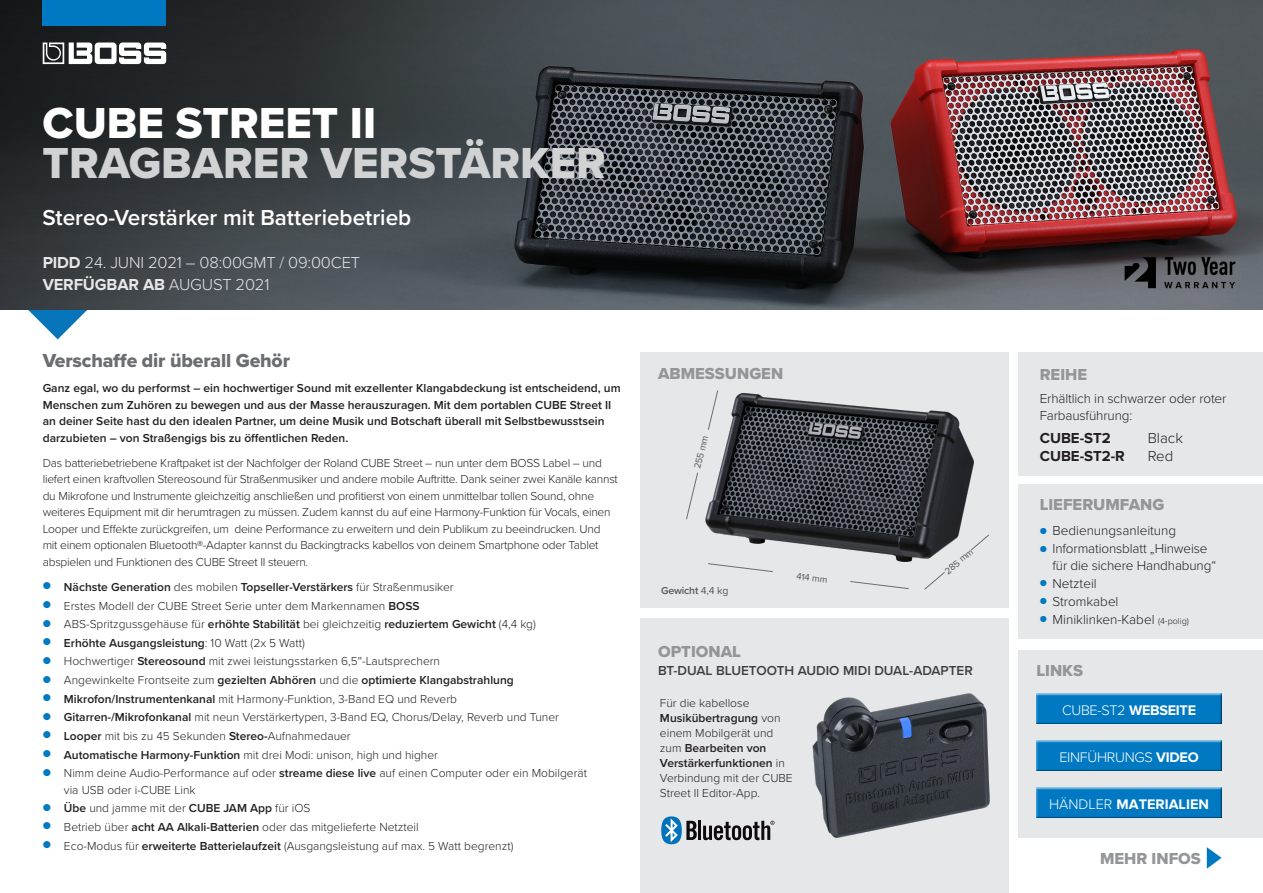
<style>
.page{position:relative;width:1263px;height:893px;background:#fff}
.page>*{position:absolute;margin:0;border:0;box-sizing:border-box;transform-origin:0 0}
.t1{font:45px "Proxima Nova Extrabld";color:#d1d2d4}
.t2{font:45px "Proxima Nova Extrabld";color:#fff}
.t3{font:600 22.5px "Proxima Nova";color:#fff}
.t4{font:19.5px "Proxima Nova Extrabld";letter-spacing:-.01em;color:#6c6d70}
.t5{font:16.5px "Proxima Nova Extrabld";color:#939598}
.t6{font:300 16.5px "Proxima Nova";letter-spacing:-.01em;color:#e6e7e9}
.t7{font:700 16.5px "Proxima Nova";letter-spacing:-.01em;color:#e6e7e9}
.t8{font:700 15px "Proxima Nova";color:#231f20}
.t9{font:300 15px "Proxima Nova";color:#231f20}
.t10{font:300 14.4px "Proxima Nova";letter-spacing:-.02em;color:#fff}
.t11{font:700 14.4px "Proxima Nova";color:#fff}
.t12{font:300 13.5px/16.5px "Proxima Nova";letter-spacing:-.01em;color:#231f20}
.t13{font:600 13.5px "Proxima Nova";color:#3e3e3f}
.t14{font:300 12px/15px "Proxima Nova";color:#231f20}
.t15{font:300 12px/16.5px "Proxima Nova";letter-spacing:-.02em;color:#231f20}
.t16{font:600 12px/16.5px "Proxima Nova";color:#231f20}
.t17{font:600 10.5px "Proxima Nova";letter-spacing:-.02em;color:#57585a}
.t18{font:9.6px "Proxima Nova";color:#57585a}
.s1{font-weight:700}
.s2{font-weight:300}
.s3{font-weight:300;color:#0079c2}
.s4{color:#0079c2}
.s5{font-weight:600}
.s6{font-weight:400}
.s7{font-size:10.5px;color:#0079c2}
.s8{font-size:9px}
</style>
<div class="page">
<div style="left:640px;top:618px;width:369px;height:275px;background:#e6e7e9"></div>
<svg style="left:28px;top:309px;width:60px;height:30px"></svg>
<img style="left:0;top:0;width:1263px;height:309px">
<div style="left:640px;top:352px;width:369px;height:255px;background:#e6e7e9"></div>
<div style="left:1018px;top:651px;width:245px;height:187px;background:#e6e7e9"></div>
<div style="left:43px;top:0;width:123px;height:26px;background:#0079c2"></div>
<svg style="left:43px;top:43px;width:123px;height:21px"></svg>
<div style="left:1035px;top:740px;width:189px;height:34px;background:#231f20;opacity:.75"></div>
<div style="left:1034px;top:693px;width:190px;height:34px;background:#231f20;opacity:.75"></div>
<div style="left:1018px;top:484px;width:245px;height:154px;background:#e6e7e9"></div>
<svg style="left:1207px;top:847px;width:14px;height:22px"></svg>
<div style="left:1035px;top:787px;width:189px;height:34px;background:#231f20;opacity:.75"></div>
<div style="left:1018px;top:352px;width:245px;height:123px;background:#e6e7e9"></div>
<img style="left:1100px;top:242px;width:163px;height:61px">
<img style="left:705px;top:393px;width:269px;height:169px">
<svg style="left:850px;top:581px;width:59px;height:8px"></svg>
<svg style="left:708px;top:563px;width:65px;height:9px"></svg>
<svg style="left:707px;top:390px;width:11px;height:41px"></svg>
<svg style="left:686px;top:472px;width:12px;height:48px"></svg>
<svg style="left:970px;top:534px;width:19px;height:17px"></svg>
<svg style="left:924px;top:572px;width:21px;height:18px"></svg>
<img style="left:812px;top:693px;width:178px;height:145px">
<hr style="left:698px;top:821px;width:3px;height:19px;background:#110a0c">
<svg style="left:703px;top:821px;width:71px;height:19px"></svg>
<svg style="left:661px;top:816px;width:36px;height:28px"></svg>
<p class="t2" style="left:43px;top:89px;width:335px">CUBE STREET II</p>
<p class="t1" style="left:43px;top:130px;width:565px">TRAGBARER VERSTÄRKER</p>
<p class="t3" style="left:43px;top:201px;width:370px">Stereo-Verstärker mit Batteriebetrieb</p>
<p class="t6" style="left:43px;top:250px;width:319px"><span class="s1">PIDD</span> 24. JUNI 2021 – 08:00GMT / 09:00CET</p>
<p class="t7" style="left:43px;top:275px;width:228px">VERFÜGBAR AB <span class="s2">AUGUST 2021</span></p>
<p class="t4" style="left:43px;top:346px;width:249px">Verschaffe dir überall Gehör</p>
<p class="t16" style="left:43px;top:380px;width:579px">Ganz egal, wo du performst – ein hochwertiger Sound mit exzellenter Klangabdeckung ist entscheidend, um Menschen zum Zuhören zu bewegen und aus der Masse herauszuragen. Mit dem portablen CUBE Street II an deiner Seite hast du den idealen Partner, um deine Musik und Botschaft überall mit Selbstbewusstsein darzubieten – von Straßengigs bis zu öffentlichen Reden.</p>
<p class="t15" style="left:43px;top:454px;width:577px">Das batteriebetriebene Kraftpaket ist der Nachfolger der Roland CUBE Street – nun unter dem BOSS Label – und liefert einen kraftvollen Stereosound für Straßenmusiker und andere mobile Auftritte. Dank seiner zwei Kanäle kannst du Mikrofone und Instrumente gleichzeitig anschließen und profitierst von einem unmittelbar tollen Sound, ohne weiteres Equipment mit dir herumtragen zu müssen. Zudem kannst du auf eine Harmony-Funktion für Vocals, einen Looper und Effekte zurückgreifen, um deine Performance zu erweitern und dein Publikum zu beeindrucken. Und mit einem optionalen Bluetooth®-Adapter kannst du Backingtracks kabellos von deinem Smartphone oder Tablet abspielen und Funktionen des CUBE Street II steuern.</p>
<p class="t16" style="left:43px;top:578px;width:412px"><span class="s3">●</span> Nächste Generation <span class="s2">des mobilen</span> Topseller-Verstärkers <span class="s2">für Straßenmusiker</span></p>
<p class="t14" style="left:43px;top:597px;width:378px"><span class="s4">●</span> Erstes Modell der CUBE Street Serie unter dem Markennamen <span class="s5">BOSS</span></p>
<p class="t14" style="left:43px;top:616px;width:495px"><span class="s4">●</span> ABS-Spritzgussgehäuse für <span class="s5">erhöhte Stabilität</span> bei gleichzeitig <span class="s5">reduziertem Gewicht</span> (4,4 kg)</p>
<p class="t16" style="left:43px;top:634px;width:264px"><span class="s3">●</span> Erhöhte Ausgangsleistung<span class="s2">: 10 Watt (2x 5 Watt)</span></p>
<p class="t14" style="left:43px;top:653px;width:399px"><span class="s4">●</span> Hochwertiger <span class="s5">Stereosound</span> mit zwei leistungsstarken 6,5''-Lautsprechern</p>
<p class="t16" style="left:43px;top:671px;width:473px"><span class="s3">●</span> <span class="s2">Angewinkelte Frontseite zum</span> gezielten Abhören <span class="s2">und die</span> optimierte Klangabstrahlung</p>
<p class="t14" style="left:43px;top:690px;width:416px"><span class="s4">●</span> <span class="s5">Mikrofon/Instrumentenkanal</span> mit Harmony-Funktion, 3-Band EQ und Reverb</p>
<p class="t14" style="left:43px;top:709px;width:518px"><span class="s4">●</span> <span class="s5">Gitarren-/Mikrofonkanal</span> mit neun Verstärkertypen, 3-Band EQ, Chorus/Delay, Reverb und Tuner</p>
<p class="t14" style="left:43px;top:728px;width:310px"><span class="s4">●</span> <span class="s5">Looper</span> mit bis zu 45 Sekunden <span class="s5">Stereo-</span>Aufnahmedauer</p>
<p class="t14" style="left:43px;top:746px;width:397px"><span class="s4">●</span> <span class="s5">Automatische Harmony-Funktion</span> mit drei Modi: unison, high und higher</p>
<p class="t14" style="left:64px;top:764px;width:525px;line-height:16.5px;text-indent:-21px"><span class="s4">●</span> Nimm deine Audio-Performance auf oder <span class="s5">streame diese live</span> auf einen Computer oder ein Mobilgerät via USB oder i-CUBE Link</p>
<p class="t14" style="left:43px;top:800px;width:269px"><span class="s4">●</span> <span class="s5">Übe</span> und jamme mit der <span class="s5">CUBE JAM App</span> für iOS</p>
<p class="t14" style="left:43px;top:819px;width:377px"><span class="s4">●</span> Betrieb über <span class="s5">acht AA Alkali-Batterien</span> oder das mitgelieferte Netzteil</p>
<p class="t14" style="left:43px;top:837px;width:472px"><span class="s4">●</span> Eco-Modus für <span class="s5">erweiterte Batterielaufzeit</span> (Ausgangsleistung auf max. 5 Watt begrenzt)</p>
<p class="t5" style="left:658px;top:361px;width:127px">ABMESSUNGEN</p>
<p class="t18" style="left:690px;top:467px;width:36px;rotate:-76deg">255 mm</p>
<p class="t17" style="left:661px;top:583px;width:69px">Gewicht <span class="s6">4,4 kg</span></p>
<p class="t18" style="left:797px;top:569px;width:33px;rotate:7deg">414 mm</p>
<p class="t18" style="left:941px;top:567px;width:35px;rotate:-40deg">285 mm</p>
<p class="t5" style="left:658px;top:639px;width:84px">OPTIONAL</p>
<p class="t13" style="left:658px;top:661px;width:316px">BT-DUAL BLUETOOTH AUDIO MIDI DUAL-ADAPTER</p>
<p class="t14" style="left:660px;top:695px;width:134px">Für die kabellose<br><span class="s5">Musikübertragung</span> von einem Mobilgerät und zum <span class="s5">Bearbeiten von<br>Verstärkerfunktionen</span> in<br>Verbindung mit der CUBE<br>Street II Editor-App.</p>
<p class="t5" style="left:1040px;top:362px;width:49px">REIHE</p>
<p class="t12" style="left:1040px;top:390px;width:188px">Erhältlich in schwarzer oder roter<br>Farbausführung:</p>
<p class="t8" style="left:1040px;top:429px;width:73px">CUBE-ST2</p>
<p class="t9" style="left:1148px;top:427px;width:37px">Black</p>
<p class="t8" style="left:1040px;top:447px;width:87px">CUBE-ST2-R</p>
<p class="t9" style="left:1148px;top:445px;width:27px">Red</p>
<p class="t5" style="left:1040px;top:492px;width:126px">LIEFERUMFANG</p>
<p class="t12" style="left:1040px;top:522px;width:138px"><span class="s7">●</span> Bedienungsanleitung</p>
<p class="t12" style="left:1052px;top:540px;width:165px;text-indent:-13px"><span class="s7">●</span> Informationsblatt „Hinweise für die sichere Handhabung“</p>
<p class="t12" style="left:1040px;top:574px;width:59px"><span class="s7">●</span> Netzteil</p>
<p class="t12" style="left:1040px;top:592px;width:80px"><span class="s7">●</span> Stromkabel</p>
<p class="t12" style="left:1040px;top:610px;width:151px"><span class="s7">●</span> Miniklinken-Kabel <span class="s8">(4-polig)</span></p>
<p class="t5" style="left:1036px;top:658px;width:48px">LINKS</p>
<p class="t10" style="left:1062px;top:699px;width:136px">CUBE-ST2 <span class="s1">WEBSEITE</span></p>
<p class="t10" style="left:1059px;top:746px;width:141px">EINFÜHRUNGS <span class="s1">VIDEO</span></p>
<p class="t11" style="left:1049px;top:795px;width:161px"><span class="s2">HÄNDLER</span> MATERIALIEN</p>
<p class="t5" style="left:1100px;top:846px;width:102px">MEHR INFOS</p>
</div>
